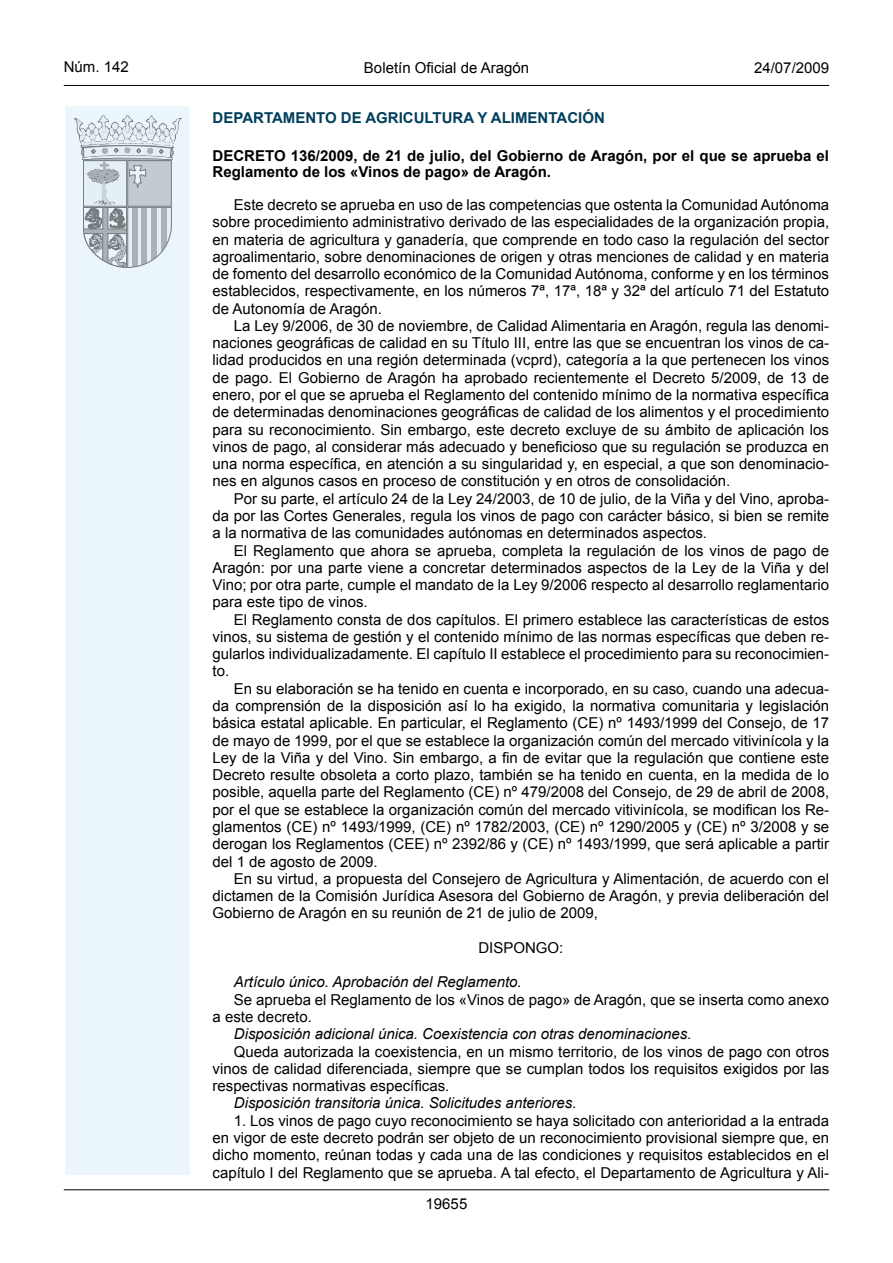
<style>
.page{position:relative;width:893px;height:1263px;background:#fff}
.page>*{position:absolute;margin:0;border:0;box-sizing:border-box;transform-origin:0 0}
.inicio_de_parrafo{font:15px/17.2px "Arial";color:#000;text-align:justify}
.inicio_de_parrafo-2{font:italic 15px "Arial";color:#000}
.Titulo_text{font:700 15px/16.5px "Arial";color:#000}
.emisor_text{font:700 15px "Arial";color:#003e5c}
.estilo_head-c{font:15px "Arial";color:#000}
.estilo_head-d{font:15px "Arial";color:#000}
.center{font:15px "Arial";color:#000}
.estilo_head-i{font:15px "Arial";color:#000}
.numero_pagina{font:15px "Arial";color:#000}
</style>
<div class="page">
<hr style="left:64px;top:85px;width:765px;height:1px;background:#000">
<div style="left:64px;top:105px;width:127px;height:1071px;background:#ebf6fc;border:2px solid #fff"></div>
<svg style="left:75px;top:115px;width:106px;height:153px"></svg>
<hr style="left:64px;top:1189px;width:765px;height:1px;background:#000">
<p class="estilo_head-i" style="left:64px;top:57px;width:67px">Núm. 142</p>
<p class="estilo_head-c" style="left:364px;top:57px;width:167px">Boletín Oficial de Aragón</p>
<p class="estilo_head-d" style="left:754px;top:57px;width:77px">24/07/2009</p>
<p class="emisor_text" style="left:213px;top:108px;width:394px">DEPARTAMENTO DE AGRICULTURA Y ALIMENTACIÓN</p>
<p class="Titulo_text" style="left:213px;top:148px;width:618px">DECRETO 136/2009, de 21 de julio, del Gobierno de Aragón, por el que se aprueba el<br>Reglamento de los «Vinos de pago» de Aragón.</p>
<p class="inicio_de_parrafo" style="left:213px;top:196px;width:618px;text-indent:21px">Este decreto se aprueba en uso de las competencias que ostenta la Comunidad Autónoma sobre procedimiento administrativo derivado de las especialidades de la organización propia, en materia de agricultura y ganadería, que comprende en todo caso la regulación del sector agroalimentario, sobre denominaciones de origen y otras menciones de calidad y en materia de fomento del desarrollo económico de la Comunidad Autónoma, conforme y en los términos establecidos, respectivamente, en los números 7ª, 17ª, 18ª y 32ª del artículo 71 del Estatuto de Autonomía de Aragón.</p>
<p class="inicio_de_parrafo" style="left:213px;top:317px;width:618px;text-indent:21px">La Ley 9/2006, de 30 de noviembre, de Calidad Alimentaria en Aragón, regula las denomi&shy;naciones geográficas de calidad en su Título III, entre las que se encuentran los vinos de ca&shy;lidad producidos en una región determinada (vcprd), categoría a la que pertenecen los vinos de pago. El Gobierno de Aragón ha aprobado recientemente el Decreto 5/2009, de 13 de enero, por el que se aprueba el Reglamento del contenido mínimo de la normativa específica de determinadas denominaciones geográficas de calidad de los alimentos y el procedimiento para su reconocimiento. Sin embargo, este decreto excluye de su ámbito de aplicación los vinos de pago, al considerar más adecuado y beneficioso que su regulación se produzca en una norma específica, en atención a su singularidad y, en especial, a que son denominacio&shy;nes en algunos casos en proceso de constitución y en otros de consolidación.</p>
<p class="inicio_de_parrafo" style="left:213px;top:490px;width:618px;text-indent:21px">Por su parte, el artículo 24 de la Ley 24/2003, de 10 de julio, de la Viña y del Vino, aproba&shy;da por las Cortes Generales, regula los vinos de pago con carácter básico, si bien se remite a la normativa de las comunidades autónomas en determinados aspectos.</p>
<p class="inicio_de_parrafo" style="left:213px;top:542px;width:618px;text-indent:21px">El Reglamento que ahora se aprueba, completa la regulación de los vinos de pago de Aragón: por una parte viene a concretar determinados aspectos de la Ley de la Viña y del Vino; por otra parte, cumple el mandato de la Ley 9/2006 respecto al desarrollo reglamentario para este tipo de vinos.</p>
<p class="inicio_de_parrafo" style="left:213px;top:611px;width:618px;text-indent:21px">El Reglamento consta de dos capítulos. El primero establece las características de estos vinos, su sistema de gestión y el contenido mínimo de las normas específicas que deben re&shy;gularlos individualizadamente. El capítulo II establece el procedimiento para su reconocimien&shy;to.</p>
<p class="inicio_de_parrafo" style="left:213px;top:680px;width:618px;text-indent:21px">En su elaboración se ha tenido en cuenta e incorporado, en su caso, cuando una adecua&shy;da comprensión de la disposición así lo ha exigido, la normativa comunitaria y legislación básica estatal aplicable. En particular, el Reglamento (CE) nº 1493/1999 del Consejo, de 17 de mayo de 1999, por el que se establece la organización común del mercado vitivinícola y la Ley de la Viña y del Vino. Sin embargo, a fin de evitar que la regulación que contiene este Decreto resulte obsoleta a corto plazo, también se ha tenido en cuenta, en la medida de lo posible, aquella parte del Reglamento (CE) nº 479/2008 del Consejo, de 29 de abril de 2008, por el que se establece la organización común del mercado vitivinícola, se modifican los Re&shy;glamentos (CE) nº 1493/1999, (CE) nº 1782/2003, (CE) nº 1290/2005 y (CE) nº 3/2008 y se derogan los Reglamentos (CEE) nº 2392/86 y (CE) nº 1493/1999, que será aplicable a partir del 1 de agosto de 2009.</p>
<p class="inicio_de_parrafo" style="left:213px;top:870px;width:618px;text-indent:21px">En su virtud, a propuesta del Consejero de Agricultura y Alimentación, de acuerdo con el dictamen de la Comisión Jurídica Asesora del Gobierno de Aragón, y previa deliberación del Gobierno de Aragón en su reunión de 21 de julio de 2009,</p>
<p class="center" style="left:478px;top:938px;width:87px">DISPONGO:</p>
<p class="inicio_de_parrafo-2" style="left:234px;top:972px;width:289px">Artículo único. Aprobación del Reglamento.</p>
<p class="inicio_de_parrafo" style="left:213px;top:991px;width:618px;text-indent:21px">Se aprueba el Reglamento de los «Vinos de pago» de Aragón, que se inserta como anexo a este decreto.</p>
<p class="inicio_de_parrafo-2" style="left:234px;top:1024px;width:459px">Disposición adicional única. Coexistencia con otras denominaciones.</p>
<p class="inicio_de_parrafo" style="left:213px;top:1043px;width:618px;text-indent:21px">Queda autorizada la coexistencia, en un mismo territorio, de los vinos de pago con otros vinos de calidad diferenciada, siempre que se cumplan todos los requisitos exigidos por las respectivas normativas específicas.</p>
<p class="inicio_de_parrafo-2" style="left:234px;top:1093px;width:344px">Disposición transitoria única. Solicitudes anteriores.</p>
<p class="inicio_de_parrafo" style="left:213px;top:1112px;width:618px;text-indent:21px">1. Los vinos de pago cuyo reconocimiento se haya solicitado con anterioridad a la entrada en vigor de este decreto podrán ser objeto de un reconocimiento provisional siempre que, en dicho momento, reúnan todas y cada una de las condiciones y requisitos establecidos en el capítulo I del Reglamento que se aprueba. A tal efecto, el Departamento de Agricultura y Ali-</p>
<p class="numero_pagina" style="left:426px;top:1194px;width:43px">19655</p>
</div>
